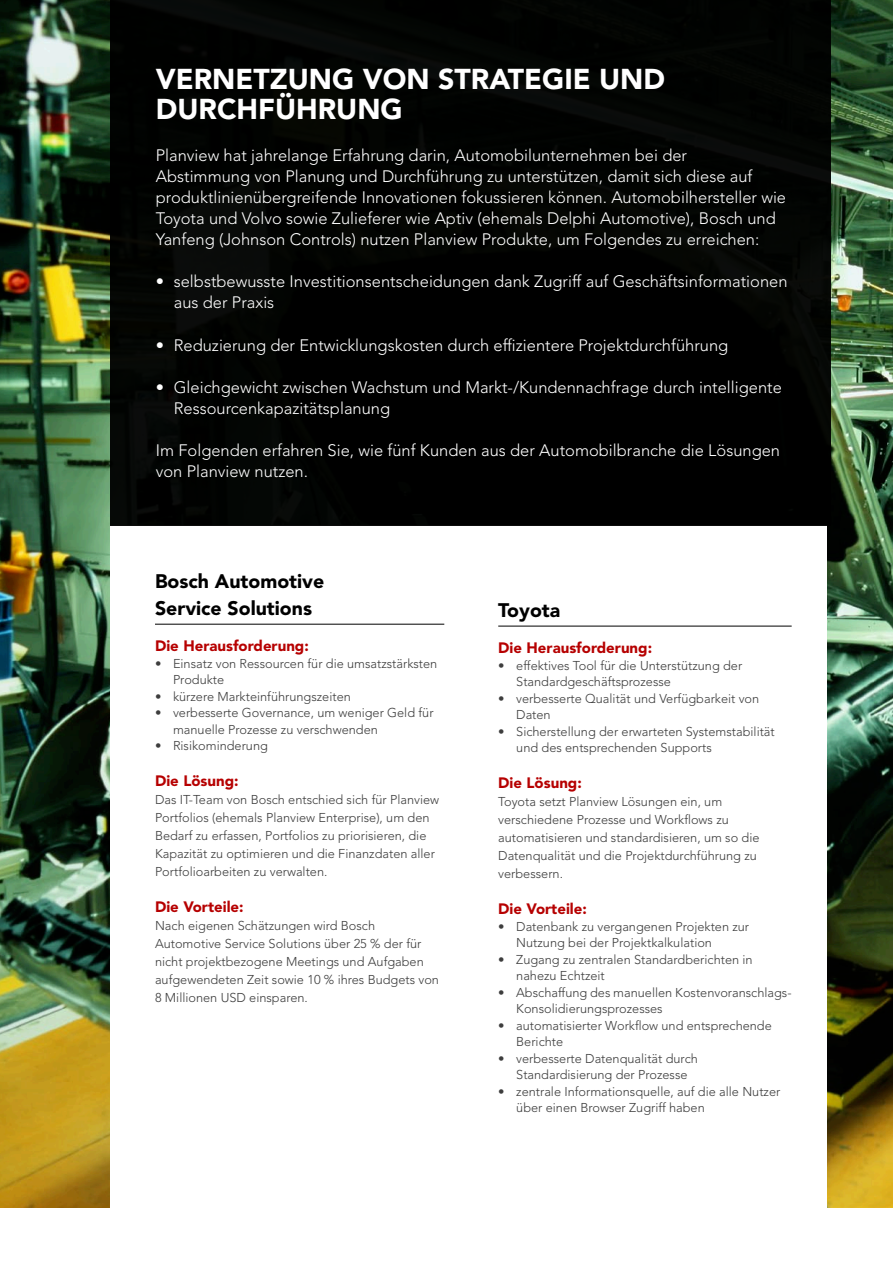
<style>
.page{position:relative;width:893px;height:1263px;background:#fff}
.page>*{position:absolute;margin:0;border:0;box-sizing:border-box;transform-origin:0 0}
.Section_Header{font:900 28.5px/30px "Avenir LT Std";color:#fff}
.Cases__Company_Heade{font:900 19.5px/27px "Avenir LT Std";color:#000}
.Basic_Content{font:300 16.5px/21px "Avenir LT Std";color:#fff}
.Cases__Challenge__So{font:900 15px "Avenir LT Std";color:#b60001}
.Cases__Basic_Content{font:300 12.75px/18px "Avenir LT Std";color:#3d3d3d}
</style>
<div class="page">
<img style="left:0;top:0;width:893px;height:1207px">
<div style="left:110px;top:525px;width:717px;height:709px;background:#fff"></div>
<div style="left:110px;top:0;width:720px;height:526px;background:#000"></div>
<hr style="left:498px;top:626px;width:294px;height:1px;background:#000">
<hr style="left:155px;top:624px;width:289px;height:1px;background:#000">
<p class="Section_Header" style="left:156px;top:64px;width:511px">VERNETZUNG VON STRATEGIE UND<br>DURCHFÜHRUNG</p>
<p class="Basic_Content" style="left:156px;top:145px;width:632px">Planview hat jahrelange Erfahrung darin, Automobilunternehmen bei der<br>Abstimmung von Planung und Durchführung zu unterstützen, damit sich diese auf produktlinienübergreifende Innovationen fokussieren können. Automobilhersteller wie Toyota und Volvo sowie Zulieferer wie Aptiv (ehemals Delphi Automotive), Bosch und Yanfeng (Johnson Controls) nutzen Planview Produkte, um Folgendes zu erreichen:</p>
<p class="Basic_Content" style="left:174px;top:271px;width:615px;text-indent:-18px">• selbstbewusste Investitionsentscheidungen dank Zugriff auf Geschäftsinformationen aus der Praxis</p>
<p class="Basic_Content" style="left:156px;top:335px;width:574px">• Reduzierung der Entwicklungskosten durch effizientere Projektdurchführung</p>
<p class="Basic_Content" style="left:174px;top:377px;width:610px;text-indent:-18px">• Gleichgewicht zwischen Wachstum und Markt-/Kundennachfrage durch intelligente<br>Ressourcenkapazitätsplanung</p>
<p class="Basic_Content" style="left:156px;top:440px;width:626px">Im Folgenden erfahren Sie, wie fünf Kunden aus der Automobilbranche die Lösungen von Planview nutzen.</p>
<p class="Cases__Company_Heade" style="left:155px;top:568px;width:171px">Bosch Automotive<br>Service Solutions</p>
<p class="Cases__Challenge__So" style="left:155px;top:637px;width:155px">Die Herausforderung:</p>
<p class="Cases__Basic_Content" style="left:173px;top:655px;width:266px;line-height:16.5px;text-indent:-18px">• Einsatz von Ressourcen für die umsatzstärksten<br>Produkte</p>
<p class="Cases__Basic_Content" style="left:155px;top:687px;width:197px">• kürzere Markteinführungszeiten</p>
<p class="Cases__Basic_Content" style="left:173px;top:705px;width:262px;line-height:16.5px;text-indent:-18px">• verbesserte Governance, um weniger Geld für manuelle Prozesse zu verschwenden</p>
<p class="Cases__Basic_Content" style="left:155px;top:737px;width:114px">• Risikominderung</p>
<p class="Cases__Challenge__So" style="left:155px;top:772px;width:85px">Die Lösung:</p>
<p class="Cases__Basic_Content" style="left:155px;top:791px;width:286px">Das IT-Team von Bosch entschied sich für Planview Portfolios (ehemals Planview Enterprise), um den Bedarf zu erfassen, Portfolios zu priorisieren, die Kapazität zu optimieren und die Finanzdaten aller Portfolioarbeiten zu verwalten.</p>
<p class="Cases__Challenge__So" style="left:155px;top:898px;width:90px">Die Vorteile:</p>
<p class="Cases__Basic_Content" style="left:155px;top:917px;width:286px">Nach eigenen Schätzungen wird Bosch Automotive Service Solutions über 25 % der für nicht projektbezogene Meetings und Aufgaben aufgewendeten Zeit sowie 10 % ihres Budgets von 8 Millionen USD einsparen.</p>
<p class="Cases__Company_Heade" style="left:498px;top:597px;width:64px">Toyota</p>
<p class="Cases__Challenge__So" style="left:498px;top:639px;width:155px">Die Herausforderung:</p>
<p class="Cases__Basic_Content" style="left:516px;top:657px;width:228px;line-height:16.5px;text-indent:-18px">• effektives Tool für die Unterstützung der<br>Standardgeschäftsprozesse</p>
<p class="Cases__Basic_Content" style="left:516px;top:690px;width:245px;line-height:16.5px;text-indent:-18px">• verbesserte Qualität und Verfügbarkeit von<br>Daten</p>
<p class="Cases__Basic_Content" style="left:516px;top:723px;width:260px;line-height:16.5px;text-indent:-18px">• Sicherstellung der erwarteten Systemstabilität und des entsprechenden Supports</p>
<p class="Cases__Challenge__So" style="left:498px;top:774px;width:85px">Die Lösung:</p>
<p class="Cases__Basic_Content" style="left:498px;top:793px;width:263px">Toyota setzt Planview Lösungen ein, um verschiedene Prozesse und Workflows zu automatisieren und standardisieren, um so die Datenqualität und die Projektdurchführung zu verbessern.</p>
<p class="Cases__Challenge__So" style="left:498px;top:900px;width:90px">Die Vorteile:</p>
<p class="Cases__Basic_Content" style="left:516px;top:918px;width:234px;line-height:16.5px;text-indent:-18px">• Datenbank zu vergangenen Projekten zur<br>Nutzung bei der Projektkalkulation</p>
<p class="Cases__Basic_Content" style="left:516px;top:951px;width:238px;line-height:16.5px;text-indent:-18px">• Zugang zu zentralen Standardberichten in nahezu Echtzeit</p>
<p class="Cases__Basic_Content" style="left:516px;top:984px;width:277px;line-height:16.5px;text-indent:-18px">• Abschaffung des manuellen Kostenvoranschlags-<br>Konsolidierungsprozesses</p>
<p class="Cases__Basic_Content" style="left:516px;top:1017px;width:257px;line-height:16.5px;text-indent:-18px">• automatisierter Workflow und entsprechende<br>Berichte</p>
<p class="Cases__Basic_Content" style="left:498px;top:1050px;width:201px;line-height:16.5px;text-align:center">• verbesserte Datenqualität durch<br>Standardisierung der Prozesse</p>
<p class="Cases__Basic_Content" style="left:516px;top:1083px;width:266px;line-height:16.5px;text-indent:-18px">• zentrale Informationsquelle, auf die alle Nutzer über einen Browser Zugriff haben</p>
</div>
